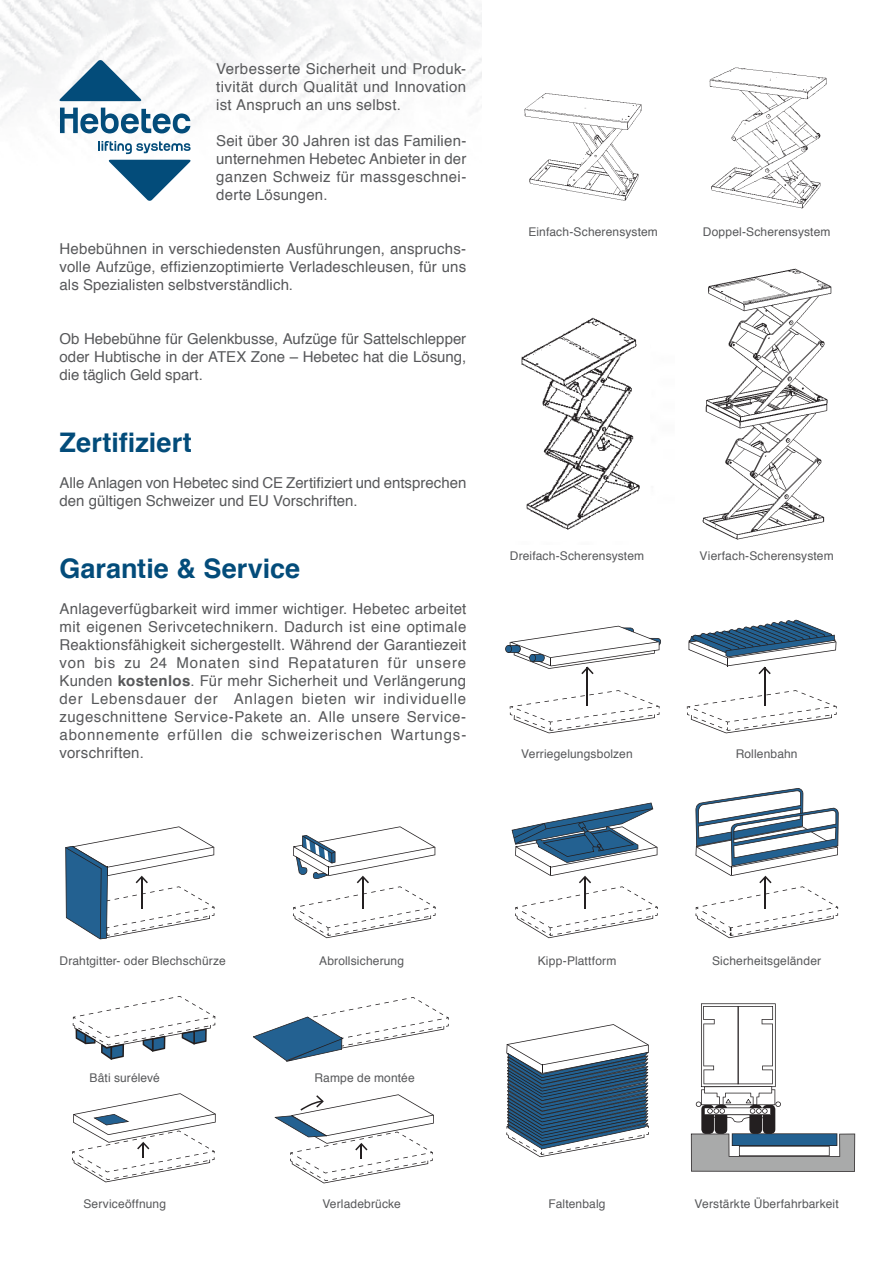
<style>
.page{position:relative;width:893px;height:1263px;background:#fff}
.page>*{position:absolute;margin:0;border:0;box-sizing:border-box;transform-origin:0 0}
.t1{font:700 27px "Helvetica";color:#034c7a}
.t2{font:15px/18px "Helvetica";letter-spacing:.005em;color:#57585a;text-align:justify}
.t3{font:12px "Helvetica";letter-spacing:.01em;color:#57585a}
.s1{font-weight:700}
</style>
<div class="page">
<img style="left:0;top:0;width:482px;height:160px">
<img style="left:524px;top:93px;width:118px;height:108px">
<img style="left:709px;top:67px;width:118px;height:142px">
<img style="left:702px;top:268px;width:130px;height:272px">
<svg style="left:687px;top:690px;width:150px;height:43px"></svg>
<svg style="left:509px;top:690px;width:151px;height:43px"></svg>
<hr style="left:764px;top:668px;width:1px;height:38px;background:#231f20">
<svg style="left:688px;top:620px;width:148px;height:54px"></svg>
<hr style="left:587px;top:668px;width:1px;height:38px;background:#231f20">
<svg style="left:512px;top:802px;width:146px;height:136px"></svg>
<svg style="left:695px;top:788px;width:144px;height:150px"></svg>
<svg style="left:73px;top:996px;width:142px;height:64px"></svg>
<svg style="left:253px;top:997px;width:196px;height:65px"></svg>
<svg style="left:275px;top:1094px;width:159px;height:89px"></svg>
<svg style="left:506px;top:1024px;width:143px;height:133px"></svg>
<div style="left:701px;top:1105px;width:13px;height:29px;background:#231f20;border-radius:5px"></div>
<div style="left:749px;top:1105px;width:13px;height:29px;background:#231f20;border-radius:5px"></div>
<div style="left:715px;top:1105px;width:12px;height:29px;background:#231f20;border-radius:5px"></div>
<div style="left:763px;top:1105px;width:12px;height:29px;background:#231f20;border-radius:5px"></div>
<svg style="left:696px;top:1003px;width:85px;height:119px"></svg>
<svg style="left:691px;top:1133px;width:164px;height:39px;background:#929da6"></svg>
<svg style="left:505px;top:626px;width:156px;height:48px"></svg>
<svg style="left:72px;top:1093px;width:144px;height:89px"></svg>
<svg style="left:293px;top:826px;width:143px;height:112px"></svg>
<svg style="left:65px;top:826px;width:149px;height:113px"></svg>
<img style="left:521px;top:317px;width:119px;height:213px">
<svg style="left:108px;top:160px;width:83px;height:41px"></svg>
<svg style="left:60px;top:60px;width:82px;height:41px"></svg>
<svg style="left:98px;top:141px;width:93px;height:13px"></svg>
<svg style="left:60px;top:108px;width:130px;height:25px"></svg>
<p class="t2" style="left:216px;top:60px;width:252px">Verbesserte Sicherheit und Produk&shy;tivität durch Qualität und Innovation ist Anspruch an uns selbst.</p>
<p class="t2" style="left:216px;top:132px;width:252px">Seit über 30 Jahren ist das Familien&shy;unternehmen Hebetec Anbieter in der ganzen Schweiz für massgeschnei&shy;derte Lösungen.</p>
<p class="t2" style="left:60px;top:240px;width:408px">Hebebühnen in verschiedensten Ausführungen, anspruchs&shy;volle Aufzüge, effizienzoptimierte Verladeschleusen, für uns als Spezialisten selbstverständlich.</p>
<p class="t2" style="left:60px;top:330px;width:408px">Ob Hebebühne für Gelenkbusse, Aufzüge für Sattelschlepper oder Hubtische in der ATEX Zone – Hebetec hat die Lösung, die täglich Geld spart.</p>
<h1 class="t1" style="left:60px;top:421px;width:134px">Zertifiziert</h1>
<p class="t2" style="left:60px;top:474px;width:408px">Alle Anlagen von Hebetec sind CE Zertifiziert und entsprechen den gültigen Schweizer und EU Vorschriften.</p>
<h1 class="t1" style="left:60px;top:547px;width:242px">Garantie &amp; Service</h1>
<p class="t2" style="left:60px;top:600px;width:408px">Anlageverfügbarkeit wird immer wichtiger. Hebetec arbeitet mit eigenen Serivcetechnikern. Dadurch ist eine optimale Reaktionsfähigkeit sichergestellt. Während der Garantiezeit von bis zu 24 Monaten sind Repataturen für unsere Kunden <span class="s1">kostenlos</span>. Für mehr Sicherheit und Verlängerung der Lebensdauer der Anlagen bieten wir individuelle zugeschnittene Service-Pakete an. Alle unsere Service&shy;abonnemente erfüllen die schweizerischen Wartungs&shy;vorschriften.</p>
<p class="t3" style="left:528px;top:223px;width:131px">Einfach-Scherensystem</p>
<p class="t3" style="left:703px;top:223px;width:129px">Doppel-Scherensystem</p>
<p class="t3" style="left:510px;top:547px;width:136px">Dreifach-Scherensystem</p>
<p class="t3" style="left:700px;top:547px;width:136px">Vierfach-Scherensystem</p>
<p class="t3" style="left:521px;top:745px;width:113px">Verriegelungsbolzen</p>
<p class="t3" style="left:736px;top:745px;width:63px">Rollenbahn</p>
<p class="t3" style="left:60px;top:951px;width:168px">Drahtgitter- oder Blechschürze</p>
<p class="t3" style="left:319px;top:951px;width:87px">Abrollsicherung</p>
<p class="t3" style="left:538px;top:951px;width:80px">Kipp-Plattform</p>
<p class="t3" style="left:712px;top:951px;width:110px">Sicherheitsgeländer</p>
<p class="t3" style="left:90px;top:1069px;width:72px">Bâti surélevé</p>
<p class="t3" style="left:315px;top:1069px;width:102px">Rampe de montée</p>
<p class="t3" style="left:83px;top:1195px;width:84px">Serviceöffnung</p>
<p class="t3" style="left:322px;top:1195px;width:80px">Verladebrücke</p>
<p class="t3" style="left:548px;top:1195px;width:59px">Faltenbalg</p>
<p class="t3" style="left:695px;top:1195px;width:146px">Verstärkte Überfahrbarkeit</p>
</div>
